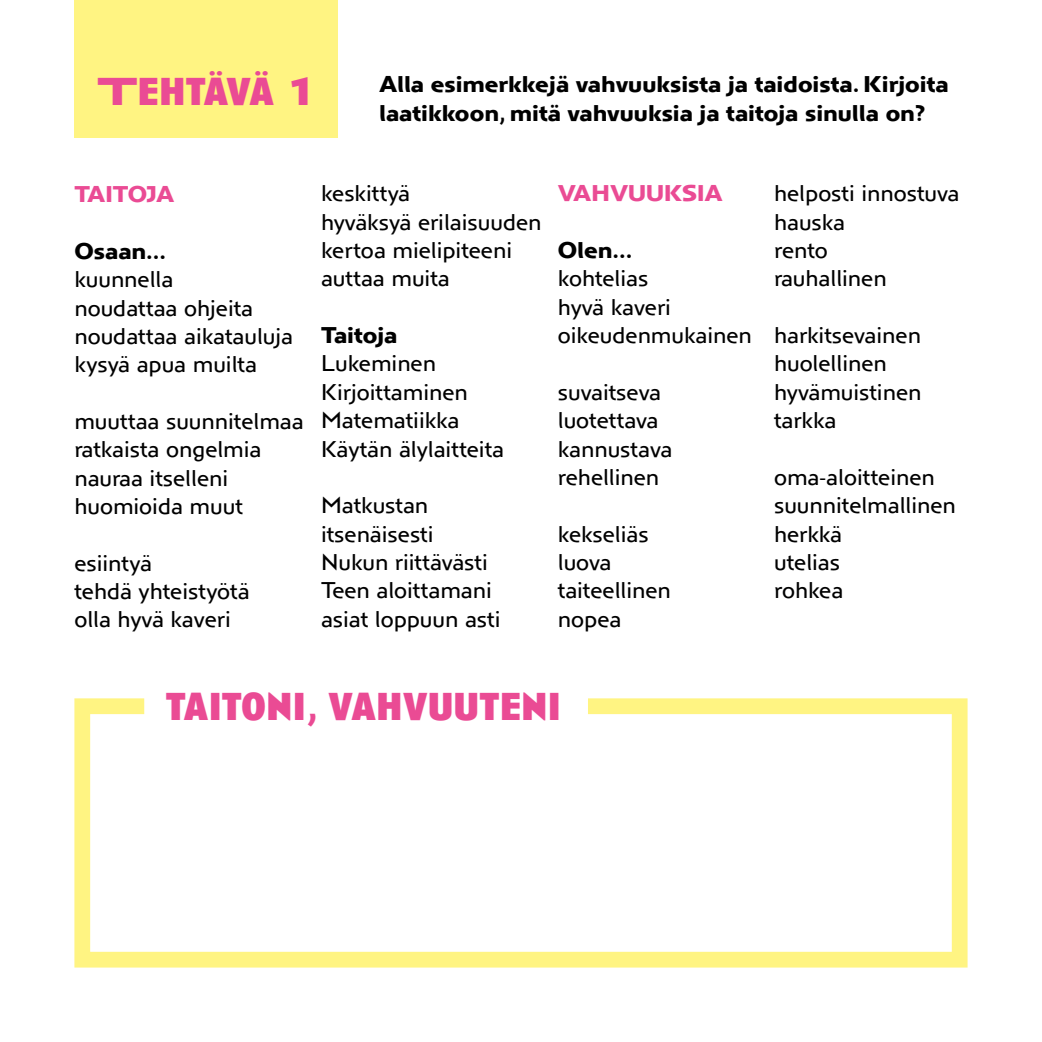
<style>
.page{position:relative;width:1042px;height:1042px;background:#fff}
.page>*{position:absolute;margin:0;border:0;box-sizing:border-box;transform-origin:0 0}
.Leipis{font:700 expanded 40.25px "Anisette Std";color:#ea4b94}
.Leipis-2{font:700 expanded 40.25px "Anisette Std";letter-spacing:-.03em;color:#ea4b94}
.Leipis-3{font:23.62px/28.3px "Anisette Std Petite";color:#000}
.Leipis-4{font:700 23.62px "Anisette Std Petite";color:#000}
.Leipis-5{font:700 23.62px "Anisette Std Petite";color:#ea4b94}
.Leipis-6{font:700 23.62px "Anisette Std Petite";letter-spacing:-.035em;color:#ea4b94}
.s1{font-weight:700}
</style>
<div class="page">
<div style="left:74px;top:0;width:264px;height:137px;background:#fff482"></div>
<svg style="left:74px;top:698px;width:894px;height:270px"></svg>
<p class="Leipis-2" style="left:98px;top:69px;width:218px">TEHTÄVÄ 1</p>
<p class="Leipis-4" style="left:379px;top:71px;width:571px">Alla esimerkkejä vahvuuksista ja taidoista. Kirjoita</p>
<p class="Leipis-4" style="left:379px;top:100px;width:548px">laatikkoon, mitä vahvuuksia ja taitoja sinulla on?</p>
<p class="Leipis-6" style="left:74px;top:181px;width:101px">TAITOJA</p>
<p class="Leipis-3" style="left:74px;top:237px;width:220px"><span class="s1">Osaan...<br></span>kuunnella<br>noudattaa ohjeita noudattaa aikatauluja kysyä apua muilta</p>
<p class="Leipis-3" style="left:74px;top:407px;width:231px">muuttaa suunnitelmaa ratkaista ongelmia nauraa itselleni huomioida muut</p>
<p class="Leipis-3" style="left:74px;top:549px;width:177px">esiintyä<br>tehdä yhteistyötä olla hyvä kaveri</p>
<p class="Leipis-3" style="left:321px;top:179px;width:222px">keskittyä<br>hyväksyä erilaisuuden kertoa mielipiteeni auttaa muita</p>
<p class="Leipis-3" style="left:321px;top:321px;width:185px"><span class="s1">Taitoja<br></span>Lukeminen<br>Kirjoittaminen<br>Matematiikka<br>Käytän älylaitteita</p>
<p class="Leipis-3" style="left:321px;top:491px;width:181px">Matkustan itsenäisesti<br>Nukun riittävästi<br>Teen aloittamani asiat loppuun asti</p>
<p class="Leipis-5" style="left:558px;top:180px;width:166px">VAHVUUKSIA</p>
<p class="Leipis-3" style="left:558px;top:236px;width:195px"><span class="s1">Olen...<br></span>kohtelias<br>hyvä kaveri oikeudenmukainen</p>
<p class="Leipis-3" style="left:558px;top:378px;width:116px">suvaitseva luotettava kannustava rehellinen</p>
<p class="Leipis-3" style="left:558px;top:520px;width:114px">kekseliäs luova taiteellinen nopea</p>
<p class="Leipis-3" style="left:774px;top:179px;width:187px">helposti innostuva hauska<br>rento<br>rauhallinen</p>
<p class="Leipis-3" style="left:774px;top:321px;width:149px">harkitsevainen huolellinen hyvämuistinen tarkka</p>
<p class="Leipis-3" style="left:774px;top:463px;width:183px">oma-aloitteinen suunnitelmallinen herkkä<br>utelias<br>rohkea</p>
<p class="Leipis" style="left:166px;top:684px;width:397px">TAITONI, VAHVUUTENI</p>
</div>
